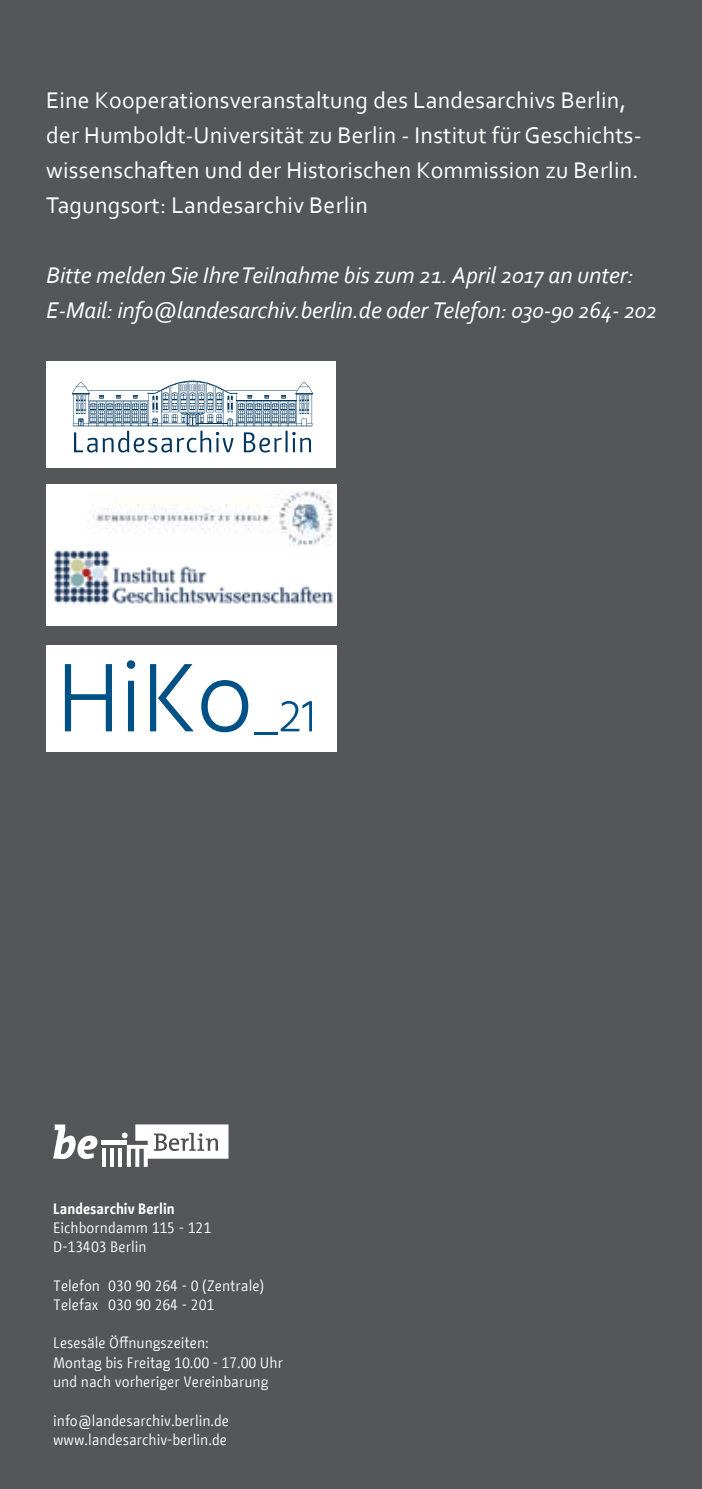
<style>
.page{position:relative;width:702px;height:1489px;background:#fff}
.page>*{position:absolute;margin:0;border:0;box-sizing:border-box;transform-origin:0 0}
.t1{font:23.75px/35px "Corbel";letter-spacing:.01em;color:#fff}
.t2{font:italic 23.75px/35px "Corbel";letter-spacing:-.005em;color:#fff}
.t3{font:15px/19.2px "BMF Change";color:#fff}
.t4{font:700 15px "BMF Change";color:#fff}
</style>
<div class="page">
<div style="left:0;top:0;width:702px;height:1488px;background:#55565a"></div>
<svg style="left:53px;top:1124px;width:44px;height:34px"></svg>
<hr style="left:102px;top:1148px;width:4px;height:18px;background:#fff">
<hr style="left:110px;top:1148px;width:4px;height:18px;background:#fff">
<hr style="left:118px;top:1148px;width:4px;height:18px;background:#fff">
<hr style="left:102px;top:1140px;width:25px;height:4px;background:#fff">
<svg style="left:122px;top:1124px;width:106px;height:42px"></svg>
<div style="left:46px;top:645px;width:291px;height:106px;background:#fff"></div>
<svg style="left:65px;top:664px;width:47px;height:67px"></svg>
<svg style="left:127px;top:660px;width:8px;height:71px"></svg>
<svg style="left:150px;top:664px;width:44px;height:67px"></svg>
<svg style="left:201px;top:680px;width:47px;height:52px"></svg>
<hr style="left:254px;top:732px;width:23px;height:3px;background:#005185">
<svg style="left:281px;top:701px;width:31px;height:30px"></svg>
<div style="left:46px;top:484px;width:291px;height:141px;background:#fff"></div>
<img style="left:54px;top:550px;width:280px;height:54px">
<div style="left:47px;top:361px;width:289px;height:106px;background:#fff"></div>
<svg style="left:72px;top:380px;width:241px;height:72px"></svg>
<img style="left:92px;top:490px;width:241px;height:55px">
<h1 class="t1" style="left:46px;top:82px;width:597px">Eine Kooperationsveranstaltung des Landesarchivs Berlin, der Humboldt-Universität zu Berlin - Institut für Geschichts&shy;wissenschaften und der Historischen Kommission zu Berlin.<br>Tagungsort: Landesarchiv Berlin</h1>
<h1 class="t2" style="left:46px;top:257px;width:612px">Bitte melden Sie Ihre Teilnahme bis zum 21. April 2017 an unter:<br>E-Mail: info@landesarchiv.berlin.de oder Telefon: 030-90 264- 202</h1>
<p class="t4" style="left:53px;top:1197px;width:123px">Landesarchiv Berlin</p>
<p class="t3" style="left:53px;top:1217px;width:159px">Eichborndamm 115 - 121<br>D-13403 Berlin</p>
<p class="t3" style="left:53px;top:1275px;width:212px">Telefon 030 90 264 - 0 (Zentrale)<br>Telefax 030 90 264 - 201</p>
<p class="t3" style="left:53px;top:1333px;width:231px">Lesesäle Öffnungszeiten:<br>Montag bis Freitag 10.00 - 17.00 Uhr und nach vorheriger Vereinbarung</p>
<p class="t3" style="left:53px;top:1410px;width:177px">info@landesarchiv.berlin.de www.landesarchiv-berlin.de</p>
</div>
